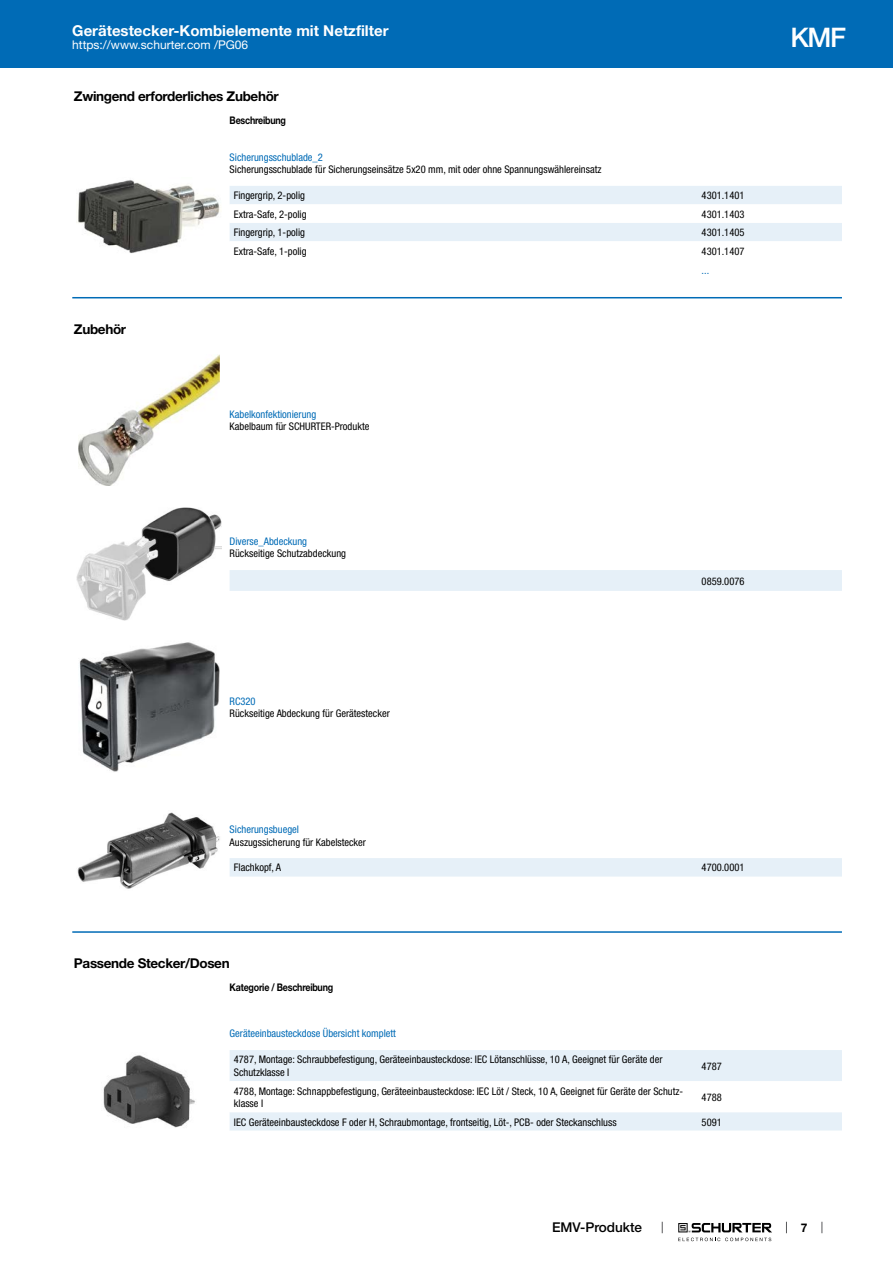
<style>
.page{position:relative;width:893px;height:1263px;background:#fff}
.page>*{position:absolute;margin:0;border:0;box-sizing:border-box;transform-origin:0 0}
.t1{font:500 27px "Helvetica Neue LT";color:#fff}
.t2{font:700 15px "Helvetica Neue LT";color:#fff}
.t3{font:700 13.5px "Helvetica Neue LT";letter-spacing:-.025em;color:#000}
.t4{font:500 13.5px "Helvetica Neue LT";color:#000}
.t5{font:12px "Helvetica Neue LT";color:#fff}
.t6{font:700 12px "Helvetica Neue LT";color:#000}
.t7{font:condensed 10.5px/12.6px "Helvetica Neue LT";color:#000}
.t8{font:condensed 10.5px "Helvetica Neue LT";color:#006bb6}
.t9{font:700 10.5px "Helvetica Neue LT";letter-spacing:-.025em;color:#000;scale:.85 1}
</style>
<div class="page">
<svg style="left:678px;top:1223px;width:94px;height:18px"></svg>
<div style="left:0;top:0;width:893px;height:68px;background:#006bb6"></div>
<img style="left:78px;top:180px;width:142px;height:73px">
<div style="left:230px;top:186px;width:612px;height:18px;background:#e6f0f8"></div>
<div style="left:230px;top:223px;width:612px;height:18px;background:#e6f0f8"></div>
<hr style="left:72px;top:297px;width:770px;height:1px;background:#006bb6">
<img style="left:78px;top:355px;width:141px;height:131px">
<img style="left:77px;top:507px;width:144px;height:113px">
<div style="left:230px;top:570px;width:612px;height:21px;background:#e6f0f8"></div>
<img style="left:79px;top:642px;width:140px;height:130px">
<img style="left:77px;top:812px;width:143px;height:77px">
<div style="left:230px;top:858px;width:612px;height:18px;background:#e6f0f8"></div>
<hr style="left:72px;top:931px;width:770px;height:2px;background:#006bb6">
<img style="left:103px;top:1055px;width:92px;height:73px">
<div style="left:230px;top:1050px;width:612px;height:31px;background:#e6f0f8"></div>
<svg style="left:230px;top:1112px;width:612px;height:19px;background:#e7f0f8"></svg>
<h2 class="t2" style="left:72px;top:21px;width:318px">Gerätestecker-Kombielemente mit Netzfilter</h2>
<p class="t5" style="left:72px;top:38px;width:178px">https://www.schurter.com /PG06</p>
<p class="t3" style="left:74px;top:88px;width:206px">Zwingend erforderliches Zubehör</p>
<p class="t9" style="left:230px;top:114px;width:68px">Beschreibung</p>
<p class="t8" style="left:230px;top:151px;width:95px">Sicherungsschublade_2</p>
<p class="t7" style="left:230px;top:163px;width:373px">Sicherungsschublade für Sicherungseinsätze 5x20 mm, mit oder ohne Spannungswählereinsatz</p>
<p class="t7" style="left:234px;top:189px;width:73px">Fingergrip, 2-polig</p>
<p class="t7" style="left:702px;top:189px;width:44px">4301.1401</p>
<p class="t7" style="left:234px;top:208px;width:74px">Extra-Safe, 2-polig</p>
<p class="t7" style="left:702px;top:208px;width:44px">4301.1403</p>
<p class="t7" style="left:234px;top:226px;width:73px">Fingergrip, 1-polig</p>
<p class="t7" style="left:702px;top:226px;width:44px">4301.1405</p>
<p class="t7" style="left:234px;top:245px;width:74px">Extra-Safe, 1-polig</p>
<p class="t7" style="left:702px;top:245px;width:44px">4301.1407</p>
<p class="t8" style="left:702px;top:265px;width:9px">...</p>
<p class="t3" style="left:74px;top:321px;width:54px">Zubehör</p>
<p class="t8" style="left:230px;top:408px;width:88px">Kabelkonfektionierung</p>
<p class="t7" style="left:230px;top:420px;width:141px">Kabelbaum für SCHURTER-Produkte</p>
<p class="t8" style="left:230px;top:535px;width:79px">Diverse_Abdeckung</p>
<p class="t7" style="left:230px;top:547px;width:118px">Rückseitige Schutzabdeckung</p>
<p class="t8" style="left:230px;top:695px;width:28px">RC320</p>
<p class="t7" style="left:230px;top:707px;width:162px">Rückseitige Abdeckung für Gerätestecker</p>
<p class="t7" style="left:702px;top:574px;width:44px">0859.0076</p>
<p class="t8" style="left:230px;top:823px;width:71px">Sicherungsbuegel</p>
<p class="t7" style="left:230px;top:835px;width:138px">Auszugssicherung für Kabelstecker</p>
<p class="t7" style="left:234px;top:861px;width:49px">Flachkopf, A</p>
<p class="t7" style="left:702px;top:861px;width:44px">4700.0001</p>
<p class="t3" style="left:74px;top:955px;width:157px">Passende Stecker/Dosen</p>
<p class="t9" style="left:230px;top:981px;width:123px">Kategorie / Beschreibung</p>
<p class="t8" style="left:230px;top:1028px;width:168px">Geräteeinbausteckdose Übersicht komplett</p>
<p class="t7" style="left:234px;top:1053px;width:430px">4787, Montage: Schraubbefestigung, Geräteeinbausteckdose: IEC Lötanschlüsse, 10 A, Geeignet für Geräte der<br>Schutzklasse I</p>
<p class="t7" style="left:702px;top:1060px;width:22px">4787</p>
<p class="t7" style="left:234px;top:1084px;width:451px">4788, Montage: Schnappbefestigung, Geräteeinbausteckdose: IEC Löt / Steck, 10 A, Geeignet für Geräte der Schutz&shy;klasse I</p>
<p class="t7" style="left:702px;top:1091px;width:22px">4788</p>
<p class="t7" style="left:234px;top:1115px;width:384px">IEC Geräteeinbausteckdose F oder H, Schraubmontage, frontseitig, Löt-, PCB- oder Steckanschluss</p>
<p class="t7" style="left:702px;top:1115px;width:22px">5091</p>
<p class="t4" style="left:552px;top:1219px;width:92px">EMV-Produkte</p>
<h1 class="t1" style="left:790px;top:21px;width:57px">KMF</h1>
<p class="t6" style="left:801px;top:1220px;width:8px">7</p>
</div>
